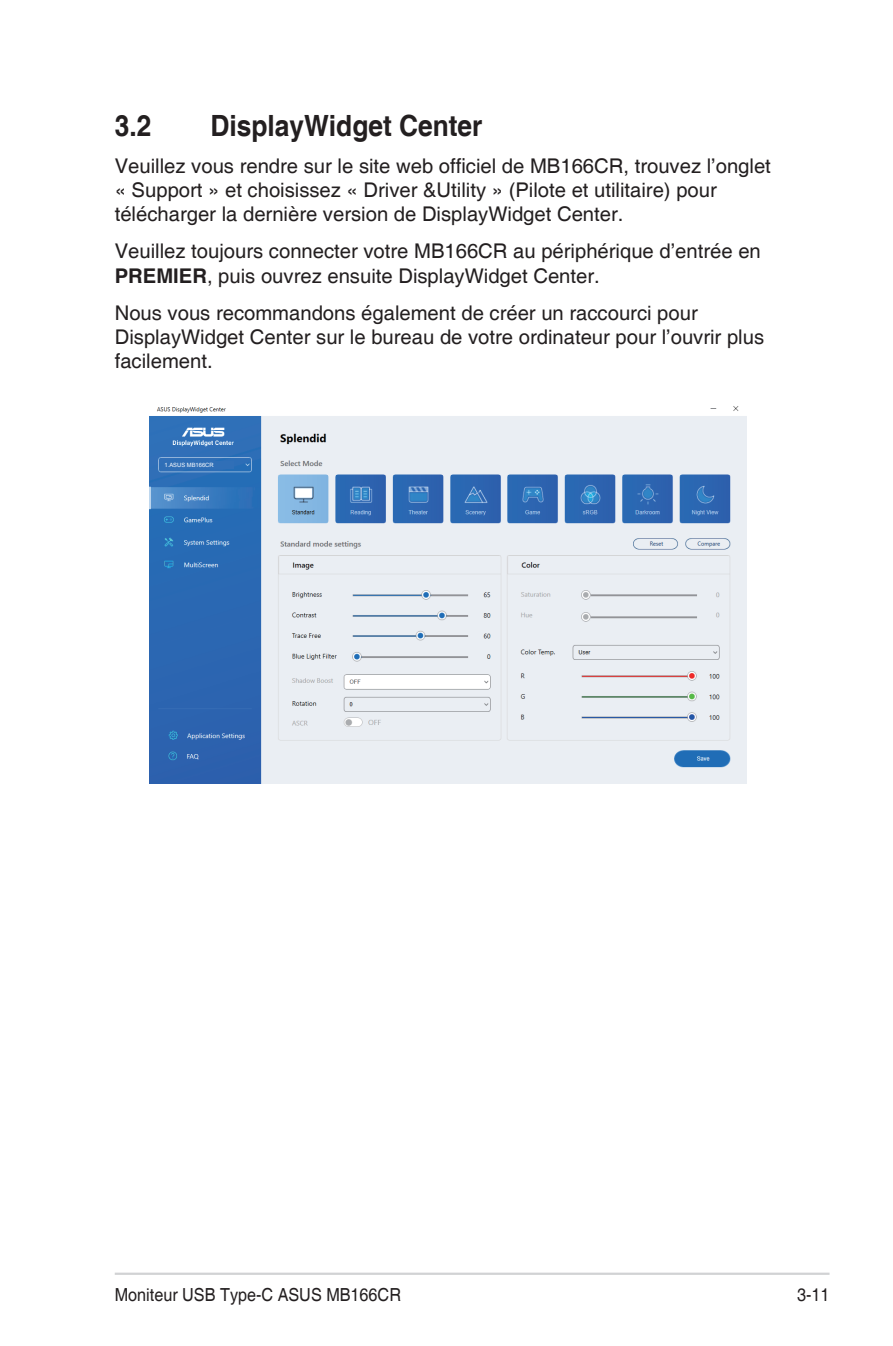
<style>
.page{position:relative;width:893px;height:1346px;background:#fff}
.page>*{position:absolute;margin:0;border:0;box-sizing:border-box;transform-origin:0 0}
.Heading_1{font:700 29.25px "Helvetica";color:#231f20;scale:.9 1}
.Body_Text{font:20.25px/24.3px "Helvetica";color:#231f20}
.t1{font:18px "Helvetica";color:#231f20;scale:.9 1}
.t2{font:5.85px "Arial";color:#fff}
.s1{font-weight:700}
</style>
<div class="page">
<hr style="left:115px;top:1272px;width:714px;height:3px;background:#d1d2d4">
<img style="left:150px;top:406px;width:597px;height:377px">
<div style="left:163px;top:461px;width:70px;height:7px;background:#306fb7"></div>
<p class="Heading_1" style="left:115px;top:108px;width:42px">3.2</p>
<p class="Heading_1" style="left:210px;top:108px;width:304px">DisplayWidget Center</p>
<p class="Body_Text" style="left:115px;top:154px;width:658px">Veuillez vous rendre sur le site web officiel de MB166CR, trouvez l’onglet « Support » et choisissez « Driver &amp;Utility » (Pilote et utilitaire) pour télécharger la dernière version de DisplayWidget Center.</p>
<p class="Body_Text" style="left:115px;top:240px;width:648px">Veuillez toujours connecter votre MB166CR au périphérique d’entrée en<br><span class="s1">PREMIER</span>, puis ouvrez ensuite DisplayWidget Center.</p>
<p class="Body_Text" style="left:115px;top:301px;width:651px">Nous vous recommandons également de créer un raccourci pour<br>DisplayWidget Center sur le bureau de votre ordinateur pour l’ouvrir plus facilement.</p>
<p class="t2" style="left:165px;top:461px;width:51px">1.ASUS MB166CR</p>
<p class="t1" style="left:115px;top:1284px;width:320px">Moniteur USB Type-C ASUS MB166CR</p>
<p class="t1" style="left:797px;top:1284px;width:38px">3-11</p>
</div>
